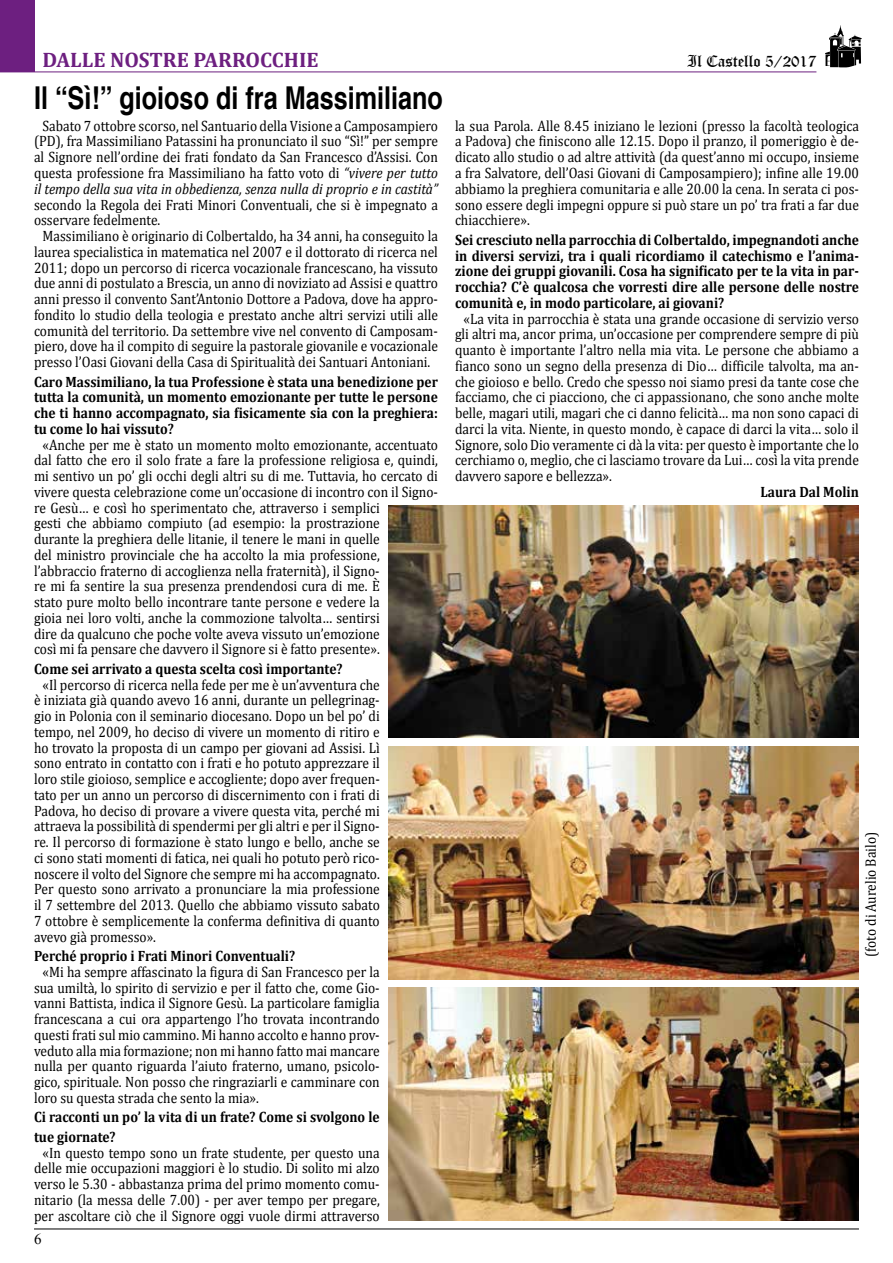
<style>
.page{position:relative;width:893px;height:1263px;background:#fff}
.page>*{position:absolute;margin:0;border:0;box-sizing:border-box;transform-origin:0 0}
.t1{font:700 31.5px "Helvetica";color:#000;scale:.8 1}
.t2{font:700 21px "Cambria";color:#6d1f80}
.t3{font:16.5px "Old English Text";color:#000}
.t4{font:15px/15.8px "Cambria";color:#000;text-align:justify;scale:.9 1}
.t5{font:700 15px/15.8px "Cambria";color:#000;text-align:justify;scale:.9 1}
.t6{font:15px "Times New Roman";color:#000}
.s1{font-style:italic}
</style>
<div class="page">
<hr style="left:34px;top:1228px;width:825px;height:1px;background:#000">
<svg style="left:825px;top:26px;width:37px;height:41px"></svg>
<hr style="left:0;top:72px;width:816px;height:1px;background:#6d1f80">
<div style="left:0;top:0;width:34px;height:72px;background:#6d1f80"></div>
<hr style="left:892px;top:0;width:1px;height:72px;background:#6d1f80">
<img style="left:388px;top:746px;width:471px;height:233px">
<img style="left:388px;top:505px;width:471px;height:233px">
<img style="left:388px;top:987px;width:471px;height:233px">
<h2 class="t2" style="left:43px;top:47px;width:278px">DALLE NOSTRE PARROCCHIE</h2>
<p class="t3" style="left:687px;top:50px;width:131px">Il Castello 5/2017</p>
<h1 class="t1" style="left:34px;top:72px;width:513px">Il “Sì!” gioioso di fra Massimiliano</h1>
<p class="t4" style="left:34px;top:118px;width:450px;text-align:center">Sabato 7 ottobre scorso, nel Santuario della Visione a Camposampiero (PD), fra Massimiliano Patassini ha pronunciato il suo “Sì!” per sempre al Signore nell’ordine dei frati fondato da San Francesco d’Assisi. Con questa professione fra Massimiliano ha fatto voto di <span class="s1">“vivere per tutto il tempo della sua vita in obbedienza, senza nulla di proprio e in castità”</span></p>
<p class="t4" style="left:34px;top:197px;width:450px">secondo la Regola dei Frati Minori Conventuali, che si è impegnato a</p>
<p class="t4" style="left:34px;top:212px;width:142px">osservare fedelmente.</p>
<p class="t4" style="left:43px;top:228px;width:441px">Massimiliano è originario di Colbertaldo, ha 34 anni, ha conseguito la</p>
<p class="t4" style="left:34px;top:244px;width:450px">laurea specialistica in matematica nel 2007 e il dottorato di ricerca nel</p>
<p class="t4" style="left:34px;top:260px;width:450px">2011; dopo un percorso di ricerca vocazionale francescano, ha vissuto</p>
<p class="t4" style="left:34px;top:275px;width:450px">due anni di postulato a Brescia, un anno di noviziato ad Assisi e quattro</p>
<p class="t4" style="left:34px;top:291px;width:450px">anni presso il convento Sant’Antonio Dottore a Padova, dove ha appro-</p>
<p class="t4" style="left:34px;top:307px;width:450px">fondito lo studio della teologia e prestato anche altri servizi utili alle</p>
<p class="t4" style="left:34px;top:323px;width:450px">comunità del territorio. Da settembre vive nel convento di Camposam-</p>
<p class="t4" style="left:34px;top:338px;width:450px">piero, dove ha il compito di seguire la pastorale giovanile e vocazionale</p>
<p class="t4" style="left:34px;top:354px;width:442px">presso l’Oasi Giovani della Casa di Spiritualità dei Santuari Antoniani.</p>
<p class="t5" style="left:34px;top:373px;width:450px">Caro Massimiliano, la tua Professione è stata una benedizione per tutta la comunità, un momento emozionante per tutte le persone che ti hanno accompagnato, sia fisicamente sia con la preghiera: tu come lo hai vissuto?</p>
<p class="t4" style="left:34px;top:437px;width:450px;text-align:left;text-indent:9px">«Anche per me è stato un momento molto emozionante, accentuato dal fatto che ero il solo frate a fare la professione religiosa e, quindi, mi sentivo un po’ gli occhi degli altri su di me. Tuttavia, ho cercato di vivere questa celebrazione come un’occasione di incontro con il Signo&shy;re Gesù… e così ho sperimentato che, attraverso i semplici<br>gesti che abbiamo compiuto (ad esempio: la prostrazione<br>durante la preghiera delle litanie, il tenere le mani in quelle<br>del ministro provinciale che ha accolto la mia professione, l’abbraccio fraterno di accoglienza nella fraternità), il Signo-<br>re mi fa sentire la sua presenza prendendosi cura di me. È<br>stato pure molto bello incontrare tante persone e vedere la<br>gioia nei loro volti, anche la commozione talvolta… sentirsi<br>dire da qualcuno che poche volte aveva vissuto un’emozione<br>così mi fa pensare che davvero il Signore si è fatto presente».</p>
<p class="t5" style="left:34px;top:660px;width:344px">Come sei arrivato a questa scelta così importante?</p>
<p class="t4" style="left:34px;top:677px;width:386px;text-indent:9px">«Il percorso di ricerca nella fede per me è un’avventura che è iniziata già quando avevo 16 anni, durante un pellegrinag&shy;gio in Polonia con il seminario diocesano. Dopo un bel po’ di tempo, nel 2009, ho deciso di vivere un momento di ritiro e ho trovato la proposta di un campo per giovani ad Assisi. Lì sono entrato in contatto con i frati e ho potuto apprezzare il loro stile gioioso, semplice e accogliente; dopo aver frequen&shy;tato per un anno un percorso di discernimento con i frati di Padova, ho deciso di provare a vivere questa vita, perché mi attraeva la possibilità di spendermi per gli altri e per il Signo&shy;re. Il percorso di formazione è stato lungo e bello, anche se ci sono stati momenti di fatica, nei quali ho potuto però rico&shy;noscere il volto del Signore che sempre mi ha accompagnato.<br>Per questo sono arrivato a pronunciare la mia professione il 7 settembre del 2013. Quello che abbiamo vissuto sabato 7 ottobre è semplicemente la conferma definitiva di quanto avevo già promesso».</p>
<p class="t5" style="left:34px;top:948px;width:292px">Perché proprio i Frati Minori Conventuali?</p>
<p class="t4" style="left:34px;top:964px;width:386px;text-indent:9px">«Mi ha sempre affascinato la figura di San Francesco per la sua umiltà, lo spirito di servizio e per il fatto che, come Gio&shy;vanni Battista, indica il Signore Gesù. La particolare famiglia francescana a cui ora appartengo l’ho trovata incontrando questi frati sul mio cammino. Mi hanno accolto e hanno prov&shy;veduto alla mia formazione; non mi hanno fatto mai mancare nulla per quanto riguarda l’aiuto fraterno, umano, psicolo&shy;gico, spirituale. Non posso che ringraziarli e camminare con loro su questa strada che sento la mia».</p>
<p class="t5" style="left:34px;top:1107px;width:386px;line-height:19.5px">Ci racconti un po’ la vita di un frate? Come si svolgono le tue giornate?</p>
<p class="t4" style="left:34px;top:1145px;width:386px;text-align:center">«In questo tempo sono un frate studente, per questo una delle mie occupazioni maggiori è lo studio. Di solito mi alzo verso le 5.30 - abbastanza prima del primo momento comu&shy;nitario (la messa delle 7.00) - per aver tempo per pregare, per ascoltare ciò che il Signore oggi vuole dirmi attraverso</p>
<p class="t4" style="left:455px;top:118px;width:450px">la sua Parola. Alle 8.45 iniziano le lezioni (presso la facoltà teologica a Padova) che finiscono alle 12.15. Dopo il pranzo, il pomeriggio è de&shy;dicato allo studio o ad altre attività (da quest’anno mi occupo, insieme a fra Salvatore, dell’Oasi Giovani di Camposampiero); infine alle 19.00 abbiamo la preghiera comunitaria e alle 20.00 la cena. In serata ci pos&shy;sono essere degli impegni oppure si può stare un po’ tra frati a far due chiacchiere».</p>
<p class="t5" style="left:455px;top:231px;width:450px">Sei cresciuto nella parrocchia di Colbertaldo, impegnandoti anche in diversi servizi, tra i quali ricordiamo il catechismo e l’anima&shy;zione dei gruppi giovanili. Cosa ha significato per te la vita in par&shy;rocchia? C’è qualcosa che vorresti dire alle persone delle nostre comunità e, in modo particolare, ai giovani?</p>
<p class="t4" style="left:455px;top:311px;width:450px;text-indent:9px">«La vita in parrocchia è stata una grande occasione di servizio verso gli altri ma, ancor prima, un’occasione per comprendere sempre di più quanto è importante l’altro nella mia vita. Le persone che abbiamo a fianco sono un segno della presenza di Dio… difficile talvolta, ma an&shy;che gioioso e bello. Credo che spesso noi siamo presi da tante cose che facciamo, che ci piacciono, che ci appassionano, che sono anche molte belle, magari utili, magari che ci danno felicità… ma non sono capaci di darci la vita. Niente, in questo mondo, è capace di darci la vita… solo il Signore, solo Dio veramente ci dà la vita: per questo è importante che lo cerchiamo o, meglio, che ci lasciamo trovare da Lui… così la vita prende davvero sapore e bellezza».</p>
<p class="t5" style="left:760px;top:483px;width:111px">Laura Dal Molin</p>
<p class="t4" style="left:863px;top:957px;width:140px;rotate:-90deg">(foto di Aurelio Bailo)</p>
<p class="t6" style="left:34px;top:1228px;width:9px">6</p>
</div>
